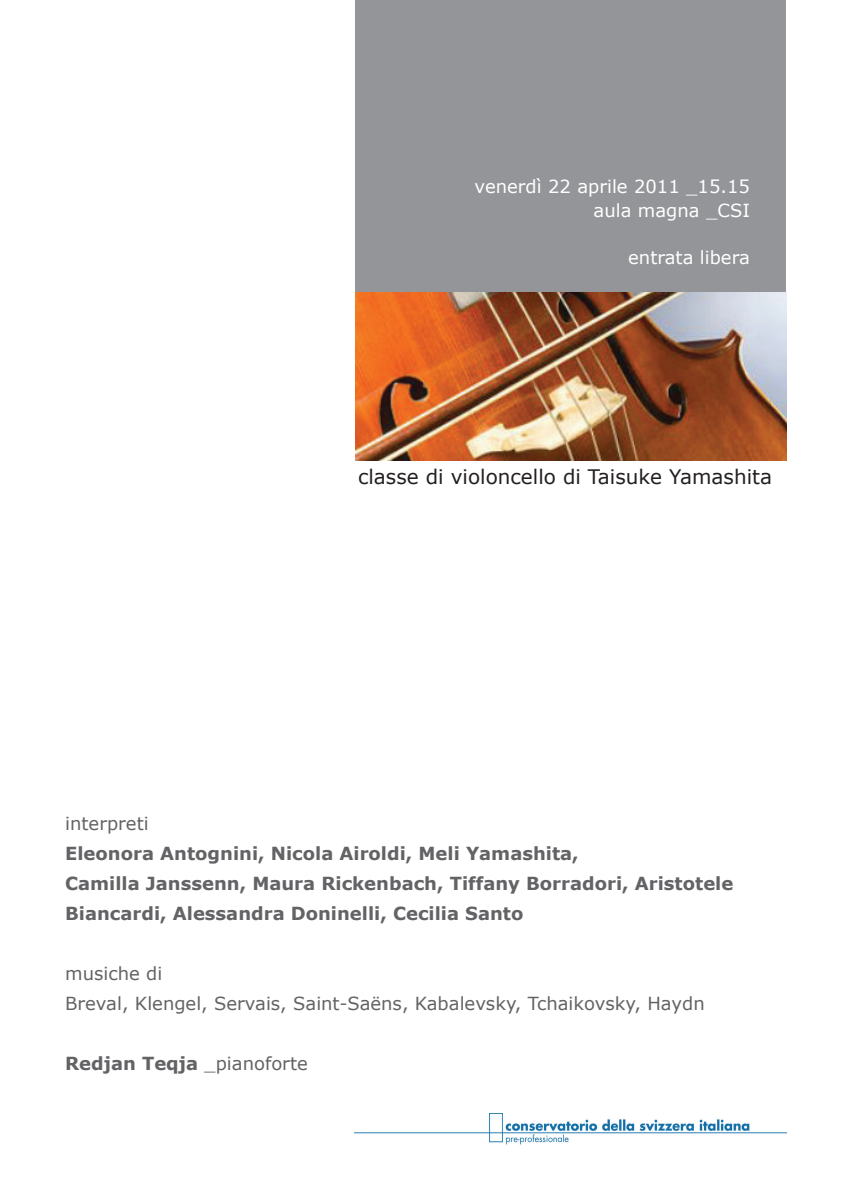
<style>
.page{position:relative;width:842px;height:1191px;background:#fff}
.page>*{position:absolute;margin:0;border:0;box-sizing:border-box;transform-origin:0 0}
.t1{font:20px "Verdana";color:#231f20}
.t2{font:700 18px/30px "Verdana";color:#636366}
.t3{font:18px/30px "Verdana";color:#636366}
.t4{font:18px/24px "Verdana";color:#fff;text-align:right}
.s1{font-weight:400}
</style>
<div class="page">
<div style="left:355px;top:0;width:431px;height:292px;background:#939598"></div>
<img style="left:355px;top:292px;width:431px;height:168px">
<img style="left:354px;top:1113px;width:432px;height:32px">
<p class="t4" style="left:475px;top:174px;width:277px">venerdì 22 aprile 2011 _15.15 aula magna _CSI</p>
<p class="t4" style="left:628px;top:245px;width:123px">entrata libera</p>
<p class="t1" style="left:358px;top:464px;width:415px">classe di violoncello di Taisuke Yamashita</p>
<p class="t3" style="left:65px;top:808px;width:85px">interpreti</p>
<p class="t2" style="left:65px;top:838px;width:670px">Eleonora Antognini, Nicola Airoldi, Meli Yamashita,<br>Camilla Janssenn, Maura Rickenbach, Tiffany Borradori, Aristotele<br>Biancardi, Alessandra Doninelli, Cecilia Santo</p>
<p class="t3" style="left:65px;top:958px;width:641px">musiche di<br>Breval, Klengel, Servais, Saint-Saëns, Kabalevsky, Tchaikovsky, Haydn</p>
<p class="t2" style="left:65px;top:1048px;width:244px">Redjan Teqja <span class="s1">_pianoforte</span></p>
</div>
